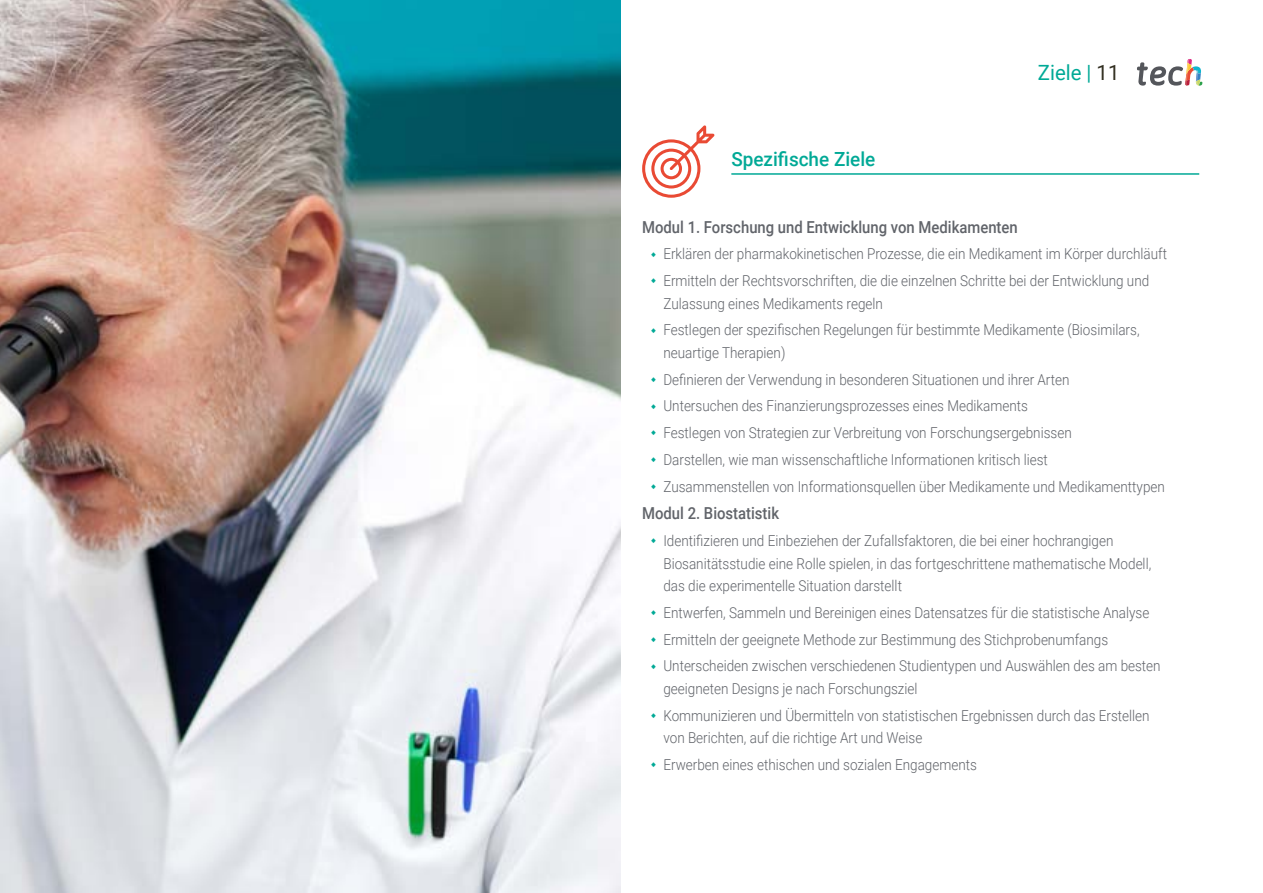
<style>
.page{position:relative;width:1263px;height:893px;background:#fff}
.page>*{position:absolute;margin:0;border:0;box-sizing:border-box;transform-origin:0 0}
.t1{font:21px "Roboto";color:#00a996}
.t2{font:500 19.5px "Roboto";color:#00a996}
.t3{font:500 16.5px "Roboto";color:#61646a;scale:.9 1}
.t4{font:300 15px/26.7px "Roboto";color:#61646a;scale:.9 1}
.s1{color:#312e20}
</style>
<div class="page">
<img style="left:0;top:0;width:621px;height:893px">
<svg style="left:642px;top:125px;width:72px;height:73px"></svg>
<hr style="left:731px;top:174px;width:468px;height:1px;background:#00a996">
<svg style="left:1137px;top:59px;width:65px;height:27px"></svg>
<h2 class="t2" style="left:731px;top:145px;width:145px">Spezifische Ziele</h2>
<h1 class="t1" style="left:1038px;top:57px;width:83px">Ziele | <span class="s1">11</span></h1>
<p class="t3" style="left:642px;top:215px;width:419px">Modul 1. Forschung und Entwicklung von Medikamenten</p>
<p class="t4" style="left:663px;top:240px;width:561px">Erklären der pharmakokinetischen Prozesse, die ein Medikament im Körper durchläuft<br>Ermitteln der Rechtsvorschriften, die die einzelnen Schritte bei der Entwicklung und</p>
<p class="t4" style="left:663px;top:289px;width:531px">Zulassung eines Medikaments regeln<br>Festlegen der spezifischen Regelungen für bestimmte Medikamente (Biosimilars,</p>
<p class="t4" style="left:663px;top:339px;width:559px">neuartige Therapien)<br>Definieren der Verwendung in besonderen Situationen und ihrer Arten<br>Untersuchen des Finanzierungsprozesses eines Medikaments<br>Festlegen von Strategien zur Verbreitung von Forschungsergebnissen<br>Darstellen, wie man wissenschaftliche Informationen kritisch liest<br>Zusammenstellen von Informationsquellen über Medikamente und Medikamenttypen</p>
<p class="t3" style="left:642px;top:502px;width:154px">Modul 2. Biostatistik</p>
<p class="t4" style="left:663px;top:529px;width:544px;line-height:22.5px">Identifizieren und Einbeziehen der Zufallsfaktoren, die bei einer hochrangigen<br>Biosanitätsstudie eine Rolle spielen, in das fortgeschrittene mathematische Modell, das die experimentelle Situation darstellt</p>
<p class="t4" style="left:663px;top:599px;width:554px">Entwerfen, Sammeln und Bereinigen eines Datensatzes für die statistische Analyse<br>Ermitteln der geeignete Methode zur Bestimmung des Stichprobenumfangs<br>Unterscheiden zwischen verschiedenen Studientypen und Auswählen des am besten</p>
<p class="t4" style="left:663px;top:675px;width:542px">geeigneten Designs je nach Forschungsziel<br>Kommunizieren und Übermitteln von statistischen Ergebnissen durch das Erstellen</p>
<p class="t4" style="left:663px;top:724px;width:350px">von Berichten, auf die richtige Art und Weise<br>Erwerben eines ethischen und sozialen Engagements</p>
</div>
